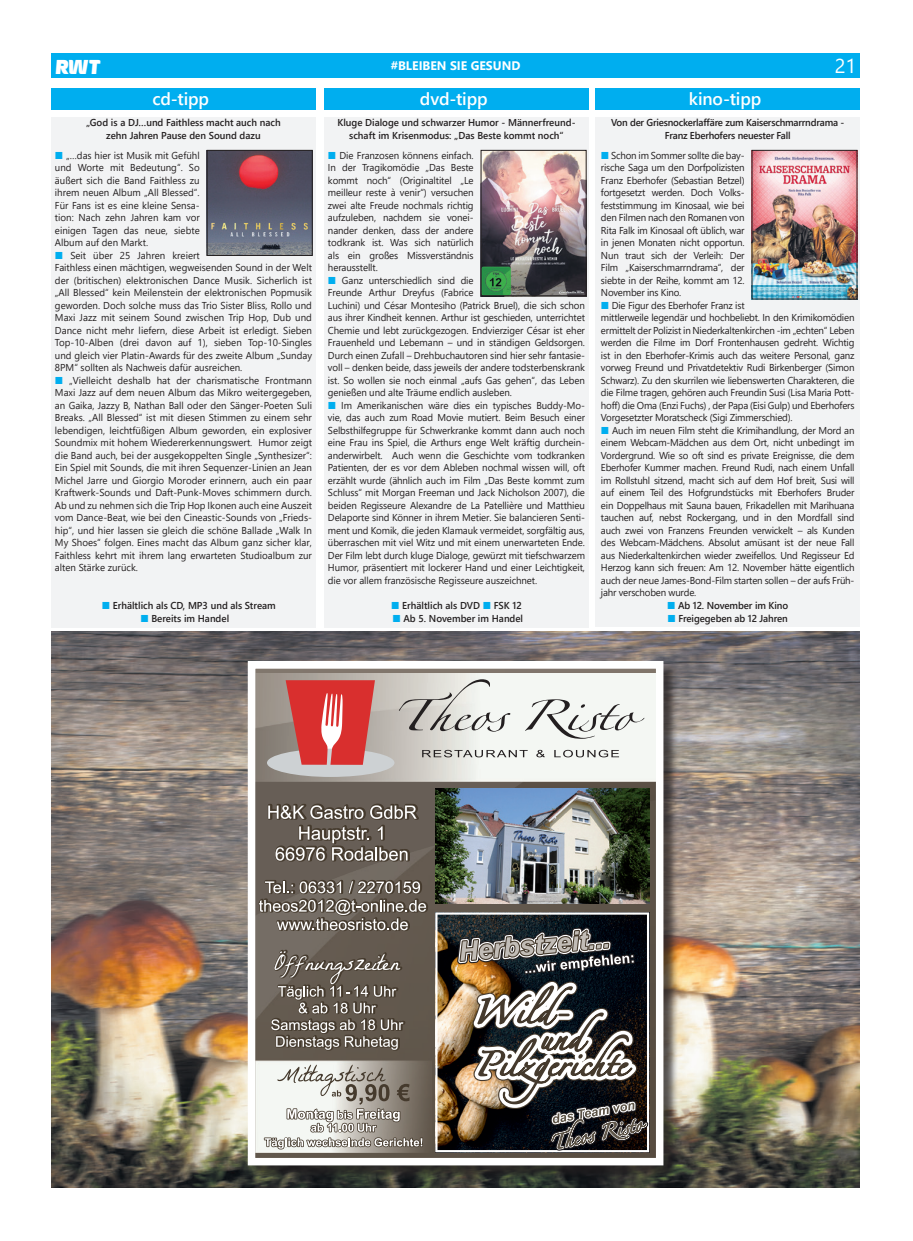
<style>
.page{position:relative;width:913px;height:1241px;background:#fff}
.page>*{position:absolute;margin:0;border:0;box-sizing:border-box;transform-origin:0 0}
.t1{font:20px "Laps DB Normal";color:#fff}
.t2{font:20px "Segoe UI";color:#fff}
.t3{font:600 17.5px "Segoe UI";letter-spacing:-.005em;color:#fff}
.t4{font:700 12.38px "Segoe UI";color:#fff}
.t5{font:10px/12.5px "Segoe UI";letter-spacing:-.01em;color:#231f20;text-align:justify}
.t6{font:600 10px/12.5px "Segoe UI";color:#231f20;text-align:center}
.t7{font:600 10px/12.5px "Segoe UI";letter-spacing:-.02em;color:#231f20;text-align:center}
.s1{color:#00aeef}
.s2{font-weight:400;color:#00aeef}
.s3{font-weight:600;color:#00aeef}
</style>
<div class="page">
<div style="left:51px;top:53px;width:808px;height:25px;background:#00aeef"></div>
<div style="left:51px;top:117px;width:264px;height:510px;background:#f2f3f4"></div>
<img style="left:209px;top:152px;width:101px;height:102px">
<div style="left:207px;top:150px;width:105px;height:106px;border:1px solid #231f20"></div>
<div style="left:51px;top:89px;width:264px;height:21px;background:#00aeef"></div>
<div style="left:324px;top:89px;width:264px;height:21px;background:#00aeef"></div>
<div style="left:595px;top:117px;width:264px;height:509px;background:#f2f3f4"></div>
<div style="left:595px;top:89px;width:264px;height:21px;background:#00aeef"></div>
<img style="left:753px;top:152px;width:102px;height:145px">
<div style="left:324px;top:117px;width:264px;height:510px;background:#f2f3f4"></div>
<img style="left:482px;top:152px;width:102px;height:142px">
<div style="left:480px;top:150px;width:106px;height:146px;border:1px solid #231f20"></div>
<img style="left:51px;top:631px;width:808px;height:556px">
<div style="left:249px;top:662px;width:430px;height:518px;background:#231f20;opacity:.75"></div>
<img style="left:244px;top:657px;width:423px;height:511px">
<h1 class="t1" style="left:56px;top:55px;width:46px">RWT</h1>
<p class="t4" style="left:391px;top:54px;width:131px">#BLEIBEN SIE GESUND</p>
<h1 class="t2" style="left:834px;top:47px;width:23px">21</h1>
<h2 class="t3" style="left:152px;top:82px;width:58px">cd-tipp</h2>
<h2 class="t3" style="left:420px;top:82px;width:69px">dvd-tipp</h2>
<p class="t6" style="left:86px;top:115px;width:196px">„God is a DJ…und Faithless macht auch nach zehn Jahren Pause den Sound dazu</p>
<p class="t5" style="left:55px;top:148px;width:146px"><span class="s1">■</span> „…das hier ist Musik mit Gefühl und Worte mit Bedeutung“. So äußert sich die Band Faithless zu ihrem neuen Album „All Blessed“.<br>Für Fans ist es eine kleine Sensa&shy;tion: Nach zehn Jahren kam vor einigen Tagen das neue, siebte Album auf den Markt.</p>
<p class="t5" style="left:55px;top:248px;width:258px;text-align:left"><span class="s1">■</span> Seit über 25 Jahren kreiert<br>Faithless einen mächtigen, wegweisenden Sound in der Welt der (britischen) elektronischen Dance Musik. Sicherlich ist „All Blessed“ kein Meilenstein der elektronischen Popmusik geworden. Doch solche muss das Trio Sister Bliss, Rollo und Maxi Jazz mit seinem Sound zwischen Trip Hop, Dub und Dance nicht mehr liefern, diese Arbeit ist erledigt. Sieben Top-10-Alben (drei davon auf 1), sieben Top-10-Singles und gleich vier Platin-Awards für des zweite Album „Sunday 8PM“ sollten als Nachweis dafür ausreichen.</p>
<p class="t5" style="left:55px;top:373px;width:258px"><span class="s1">■</span> „Vielleicht deshalb hat der charismatische Frontmann Maxi Jazz auf dem neuen Album das Mikro weitergegeben, an Gaika, Jazzy B, Nathan Ball oder den Sänger-Poeten Suli Breaks. „All Blessed“ ist mit diesen Stimmen zu einem sehr lebendigen, leichtfüßigen Album geworden, ein explosiver Soundmix mit hohem Wiedererkennungswert. Humor zeigt die Band auch, bei der ausgekoppelten Single „Synthesizer“:<br>Ein Spiel mit Sounds, die mit ihren Sequenzer-Linien an Jean Michel Jarre und Giorgio Moroder erinnern, auch ein paar Kraftwerk-Sounds und Daft-Punk-Moves schimmern durch.<br>Ab und zu nehmen sich die Trip Hop Ikonen auch eine Auszeit vom Dance-Beat, wie bei den Cineastic-Sounds von „Frieds&shy;hip“, und hier lassen sie gleich die schöne Ballade „Walk In My Shoes“ folgen. Eines macht das Album ganz sicher klar, Faithless kehrt mit ihrem lang erwarteten Studioalbum zur alten Stärke zurück.</p>
<p class="t6" style="left:102px;top:598px;width:175px"><span class="s1">■</span> Erhältlich als CD, MP3 und als Stream</p>
<p class="t6" style="left:140px;top:610px;width:90px"><span class="s2">■</span> Bereits im Handel</p>
<p class="t6" style="left:337px;top:115px;width:240px">Kluge Dialoge und schwarzer Humor - Männerfreund&shy;schaft im Krisenmodus: „Das Beste kommt noch“</p>
<p class="t5" style="left:328px;top:148px;width:147px"><span class="s1">■</span> Die Franzosen könnens einfach.<br>In der Tragikomödie „Das Beste kommt noch“ (Originaltitel „Le meilleur reste à venir“) versuchen zwei alte Freude nochmals richtig aufzuleben, nachdem sie vonei&shy;nander denken, dass der andere todkrank ist. Was sich natürlich als ein großes Missverständnis herausstellt.</p>
<p class="t5" style="left:328px;top:273px;width:258px;text-align:left"><span class="s1">■</span> Ganz unterschiedlich sind die<br>Freunde Arthur Dreyfus (Fabrice<br>Luchini) und César Montesiho (Patrick Bruel), die sich schon aus ihrer Kindheit kennen. Arthur ist geschieden, unterrichtet Chemie und lebt zurückgezogen. Endvierziger César ist eher Frauenheld und Lebemann – und in ständigen Geldsorgen.<br>Durch einen Zufall – Drehbuchautoren sind hier sehr fantasie&shy;voll – denken beide, dass jeweils der andere todsterbenskrank ist. So wollen sie noch einmal „aufs Gas gehen“, das Leben genießen und alte Träume endlich ausleben.</p>
<p class="t5" style="left:328px;top:398px;width:258px"><span class="s1">■</span> Im Amerikanischen wäre dies ein typisches Buddy-Mo&shy;vie, das auch zum Road Movie mutiert. Beim Besuch einer Selbsthilfegruppe für Schwerkranke kommt dann auch noch eine Frau ins Spiel, die Arthurs enge Welt kräftig durchein&shy;anderwirbelt. Auch wenn die Geschichte vom todkranken Patienten, der es vor dem Ableben nochmal wissen will, oft erzählt wurde (ähnlich auch im Film „Das Beste kommt zum Schluss“ mit Morgan Freeman und Jack Nicholson 2007), die beiden Regisseure Alexandre de La Patellière und Matthieu Delaporte sind Könner in ihrem Metier. Sie balancieren Senti&shy;ment und Komik, die jeden Klamauk vermeidet, sorgfältig aus, überraschen mit viel Witz und mit einem unerwarteten Ende.<br>Der Film lebt durch kluge Dialoge, gewürzt mit tiefschwarzem Humor, präsentiert mit lockerer Hand und einer Leichtigkeit, die vor allem französische Regisseure auszeichnet.</p>
<p class="t6" style="left:391px;top:598px;width:132px"><span class="s1">■</span> Erhältlich als DVD <span class="s1">■</span> FSK 12</p>
<p class="t6" style="left:392px;top:610px;width:132px"><span class="s2">■</span> Ab 5. November im Handel</p>
<h2 class="t3" style="left:688px;top:82px;width:74px">kino-tipp</h2>
<p class="t7" style="left:611px;top:115px;width:235px">Von der Griesnockerlaffäre zum Kaiserschmarrndrama -<br>Franz Eberhofers neuester Fall</p>
<p class="t5" style="left:601px;top:148px;width:145px"><span class="s3">■</span> Schon im Sommer sollte die bay&shy;rische Saga um den Dorfpolizisten Franz Eberhofer (Sebastian Betzel) fortgesetzt werden. Doch Volks&shy;feststimmung im Kinosaal, wie bei den Filmen nach den Romanen von Rita Falk im Kinosaal oft üblich, war in jenen Monaten nicht opportun.<br>Nun traut sich der Verleih: Der Film „Kaiserschmarrndrama“, der siebte in der Reihe, kommt am 12.<br>November ins Kino.</p>
<p class="t5" style="left:601px;top:298px;width:255px;text-align:left"><span class="s3">■</span> Die Figur des Eberhofer Franz ist<br>mittlerweile legendär und hochbeliebt. In den Krimikomödien ermittelt der Polizist in Niederkaltenkirchen -im „echten“ Leben werden die Filme im Dorf Frontenhausen gedreht. Wichtig ist in den Eberhofer-Krimis auch das weitere Personal, ganz vorweg Freund und Privatdetektiv Rudi Birkenberger (Simon Schwarz). Zu den skurrilen wie liebenswerten Charakteren, die die Filme tragen, gehören auch Freundin Susi (Lisa Maria Pott&shy;hoff) die Oma (Enzi Fuchs) , der Papa (Eisi Gulp) und Eberhofers Vorgesetzter Moratscheck (Sigi Zimmerschied).</p>
<p class="t5" style="left:601px;top:423px;width:255px"><span class="s3">■</span> Auch im neuen Film steht die Krimihandlung, der Mord an einem Webcam-Mädchen aus dem Ort, nicht unbedingt im Vordergrund. Wie so oft sind es private Ereignisse, die dem Eberhofer Kummer machen. Freund Rudi, nach einem Unfall im Rollstuhl sitzend, macht sich auf dem Hof breit, Susi will auf einem Teil des Hofgrundstücks mit Eberhofers Bruder ein Doppelhaus mit Sauna bauen, Frikadellen mit Marihuana tauchen auf, nebst Rockergang, und in den Mordfall sind auch zwei von Franzens Freunden verwickelt – als Kunden des Webcam-Mädchens. Absolut amüsant ist der neue Fall aus Niederkaltenkirchen wieder zweifellos. Und Regisseur Ed Herzog kann sich freuen: Am 12. November hätte eigentlich auch der neue James-Bond-Film starten sollen – der aufs Früh&shy;jahr verschoben wurde.</p>
<p class="t6" style="left:667px;top:598px;width:122px"><span class="s1">■</span> Ab 12. November im Kino</p>
<p class="t6" style="left:667px;top:610px;width:122px"><span class="s1">■</span> Freigegeben ab 12 Jahren</p>
</div>
